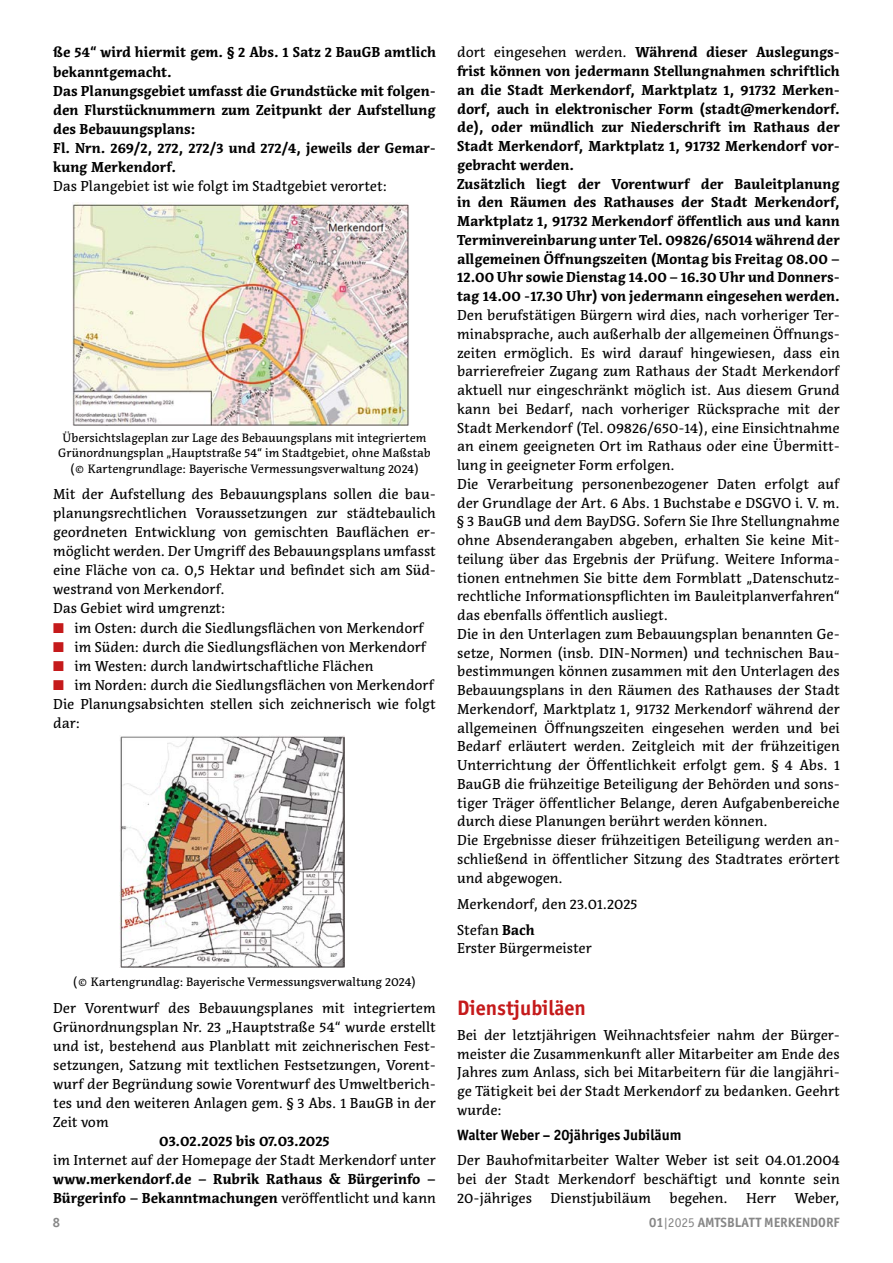
<style>
.page{position:relative;width:893px;height:1263px;background:#fff}
.page>*{position:absolute;margin:0;border:0;box-sizing:border-box;transform-origin:0 0}
.t1{font:700 21px "Officina Sans ITC Pro";color:#c51a1b}
.t2{font:700 15px "Officina Sans ITC Pro";color:#000}
.t3{font:14.25px/18.8px "Acuta";color:#000;text-align:justify}
.t4{font:700 14.25px/18.8px "Acuta";color:#000}
.t5{font:700 13.5px "Officina Sans ITC Pro";color:#878787}
.t6{font:12px/15.3px "Acuta";color:#000;text-align:center}
.s1{color:#c51a1b}
.s2{font-weight:400}
.s3{font-weight:700}
</style>
<div class="page">
<img style="left:72px;top:202px;width:337px;height:223px">
<img style="left:119px;top:736px;width:225px;height:232px">
<p class="t4" style="left:53px;top:43px;width:384px">ße 54“ wird hiermit gem. § 2 Abs. 1 Satz 2 BauGB amtlich bekanntgemacht.<br>Das Planungsgebiet umfasst die Grundstücke mit folgen&shy;den Flurstücknummern zum Zeitpunkt der Aufstellung des Bebauungsplans:<br>Fl. Nrn. 269/2, 272, 272/3 und 272/4, jeweils der Gemar&shy;kung Merkendorf.</p>
<p class="t3" style="left:53px;top:176px;width:336px">Das Plangebiet ist wie folgt im Stadtgebiet verortet:</p>
<p class="t6" style="left:58px;top:430px;width:374px">Übersichtslageplan zur Lage des Bebauungsplans mit integriertem<br>Grünordnungsplan „Hauptstraße 54“ im Stadtgebiet, ohne Maßstab (© Kartengrundlage: Bayerische Vermessungsverwaltung 2024)</p>
<p class="t3" style="left:53px;top:485px;width:384px;text-align:left">Mit der Aufstellung des Bebauungsplans sollen die bau&shy;planungsrechtlichen Voraussetzungen zur städtebaulich geordneten Entwicklung von gemischten Bauflächen er&shy;möglicht werden. Der Umgriff des Bebauungsplans umfasst eine Fläche von ca. 0,5 Hektar und befindet sich am Süd&shy;westrand von Merkendorf.<br>Das Gebiet wird umgrenzt:</p>
<p class="t3" style="left:53px;top:618px;width:372px"><span class="s1">■</span> im Osten: durch die Siedlungsflächen von Merkendorf</p>
<p class="t3" style="left:53px;top:637px;width:375px"><span class="s1">■</span> im Süden: durch die Siedlungsflächen von Merkendorf</p>
<p class="t3" style="left:53px;top:656px;width:322px"><span class="s1">■</span> im Westen: durch landwirtschaftliche Flächen</p>
<p class="t3" style="left:53px;top:675px;width:384px"><span class="s1">■</span> im Norden: durch die Siedlungsflächen von Merkendorf Die Planungsabsichten stellen sich zeichnerisch wie folgt dar:</p>
<p class="t6" style="left:73px;top:975px;width:345px">(© Kartengrundlag: Bayerische Vermessungsverwaltung 2024)</p>
<p class="t3" style="left:53px;top:998px;width:384px">Der Vorentwurf des Bebauungsplanes mit integriertem Grünordnungsplan Nr. 23 „Hauptstraße 54“ wurde erstellt und ist, bestehend aus Planblatt mit zeichnerischen Fest&shy;setzungen, Satzung mit textlichen Festsetzungen, Vorent&shy;wurf der Begründung sowie Vorentwurf des Umweltberich&shy;tes und den weiteren Anlagen gem. § 3 Abs. 1 BauGB in der Zeit vom</p>
<p class="t4" style="left:159px;top:1132px;width:172px">03.02.2025 bis 07.03.2025</p>
<p class="t3" style="left:53px;top:1151px;width:384px">im Internet auf der Homepage der Stadt Merkendorf unter</p>
<p class="t4" style="left:53px;top:1170px;width:384px">www.merkendorf.de – Rubrik Rathaus &amp; Bürgerinfo –<br>Bürgerinfo – Bekanntmachungen <span class="s2">veröffentlicht und kann</span></p>
<p class="t4" style="left:457px;top:43px;width:384px"><span class="s2">dort eingesehen werden.</span> Während dieser Auslegungs&shy;frist können von jedermann Stellungnahmen schriftlich an die Stadt Merkendorf, Marktplatz 1, 91732 Merken&shy;dorf, auch in elektronischer Form (stadt@merkendorf. de), oder mündlich zur Niederschrift im Rathaus der Stadt Merkendorf, Marktplatz 1, 91732 Merkendorf vor&shy;gebracht werden.<br>Zusätzlich liegt der Vorentwurf der Bauleitplanung in den Räumen des Rathauses der Stadt Merkendorf, Marktplatz 1, 91732 Merkendorf öffentlich aus und kann Terminvereinbarung unter Tel. 09826/65014 während der allgemeinen Öffnungszeiten (Montag bis Freitag 08.00 – 12.00 Uhr sowie Dienstag 14.00 – 16.30 Uhr und Donners&shy;tag 14.00 -17.30 Uhr) von jedermann eingesehen werden.</p>
<p class="t3" style="left:457px;top:306px;width:384px;text-align:left">Den berufstätigen Bürgern wird dies, nach vorheriger Ter&shy;minabsprache, auch außerhalb der allgemeinen Öffnungs&shy;zeiten ermöglich. Es wird darauf hingewiesen, dass ein barrierefreier Zugang zum Rathaus der Stadt Merkendorf aktuell nur eingeschränkt möglich ist. Aus diesem Grund kann bei Bedarf, nach vorheriger Rücksprache mit der Stadt Merkendorf (Tel. 09826/650-14), eine Einsichtnahme an einem geeigneten Ort im Rathaus oder eine Übermitt&shy;lung in geeigneter Form erfolgen.<br>Die Verarbeitung personenbezogener Daten erfolgt auf der Grundlage der Art. 6 Abs. 1 Buchstabe e DSGVO i. V. m. § 3 BauGB und dem BayDSG. Sofern Sie Ihre Stellungnahme ohne Absenderangaben abgeben, erhalten Sie keine Mit&shy;teilung über das Ergebnis der Prüfung. Weitere Informa&shy;tionen entnehmen Sie bitte dem Formblatt „Datenschutz&shy;rechtliche Informationspflichten im Bauleitplanverfahren“ das ebenfalls öffentlich ausliegt.<br>Die in den Unterlagen zum Bebauungsplan benannten Ge&shy;setze, Normen (insb. DIN-Normen) und technischen Bau&shy;bestimmungen können zusammen mit den Unterlagen des Bebauungsplans in den Räumen des Rathauses der Stadt Merkendorf, Marktplatz 1, 91732 Merkendorf während der allgemeinen Öffnungszeiten eingesehen werden und bei Bedarf erläutert werden. Zeitgleich mit der frühzeitigen Unterrichtung der Öffentlichkeit erfolgt gem. § 4 Abs. 1<br>BauGB die frühzeitige Beteiligung der Behörden und sons&shy;tiger Träger öffentlicher Belange, deren Aufgabenbereiche durch diese Planungen berührt werden können.<br>Die Ergebnisse dieser frühzeitigen Beteiligung werden an&shy;schließend in öffentlicher Sitzung des Stadtrates erörtert und abgewogen.</p>
<p class="t3" style="left:457px;top:891px;width:182px;line-height:26px">Merkendorf, den 23.01.2025<br>Stefan <span class="s3">Bach</span></p>
<p class="t3" style="left:457px;top:939px;width:136px">Erster Bürgermeister</p>
<h1 class="t1" style="left:457px;top:994px;width:130px">Dienstjubiläen</h1>
<p class="t3" style="left:457px;top:1025px;width:384px">Bei der letztjährigen Weihnachtsfeier nahm der Bürger&shy;meister die Zusammenkunft aller Mitarbeiter am Ende des Jahres zum Anlass, sich bei Mitarbeitern für die langjähri&shy;ge Tätigkeit bei der Stadt Merkendorf zu bedanken. Geehrt wurde:</p>
<p class="t2" style="left:457px;top:1126px;width:226px">Walter Weber – 20jähriges Jubiläum</p>
<p class="t3" style="left:457px;top:1151px;width:384px">Der Bauhofmitarbeiter Walter Weber ist seit 04.01.2004 bei der Stadt Merkendorf beschäftigt und konnte sein 20-jähriges</p>
<p class="t3" style="left:550px;top:1188px;width:102px">Dienstjubiläum</p>
<p class="t3" style="left:669px;top:1188px;width:60px">begehen.</p>
<p class="t3" style="left:746px;top:1188px;width:32px">Herr</p>
<p class="t3" style="left:794px;top:1188px;width:47px">Weber,</p>
<p class="t5" style="left:53px;top:1214px;width:9px">8</p>
<p class="t5" style="left:649px;top:1214px;width:192px">01<span class="s2">|2025</span> AMTSBLATT MERKENDORF</p>
</div>
